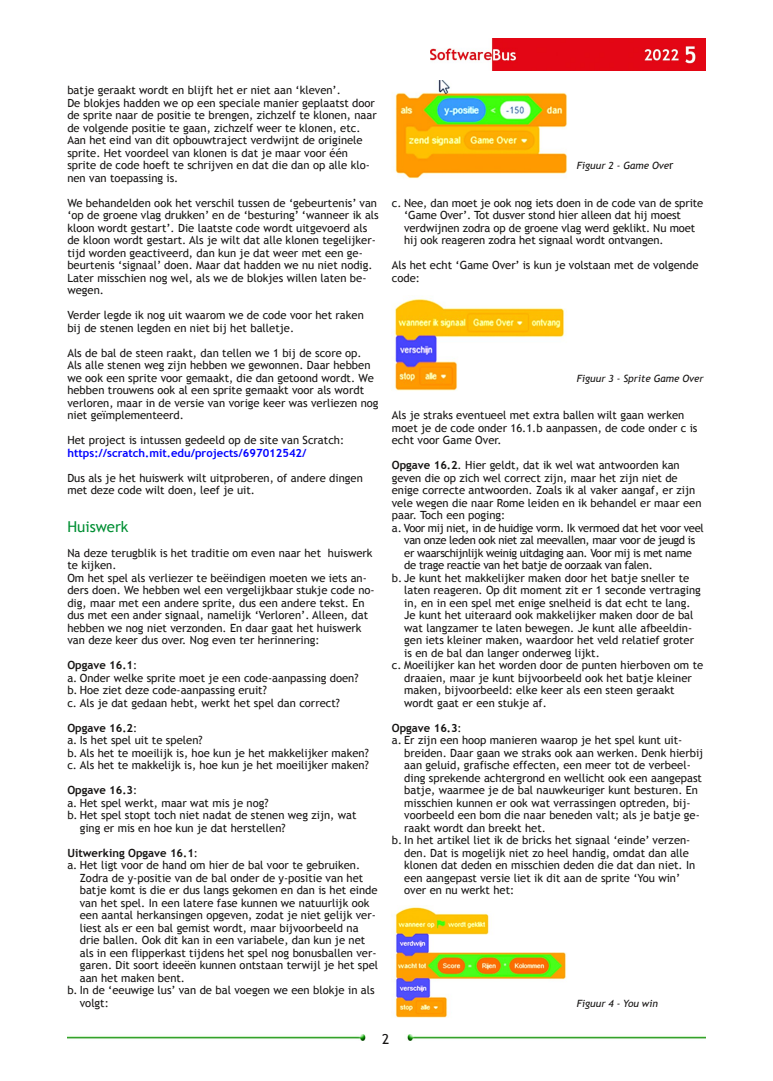
<style>
.page{position:relative;width:773px;height:1081px;background:#fff}
.page>*{position:absolute;margin:0;border:0;box-sizing:border-box;transform-origin:0 0}
.t1{font:15px "Trebuchet MS";color:#008f33}
.t2{font:13.75px "Trebuchet MS";color:#161413}
.t3{font:11.25px/12.5px "Trebuchet MS";color:#161413}
.t4{font:11.25px "Trebuchet MS";letter-spacing:-.03em;color:#161413}
.t5{font:700 11.25px "Trebuchet MS";color:#00f}
.t6{font:700 11.25px "Trebuchet MS";color:#161413}
.t7{font:italic 10px "Trebuchet MS";color:#161413}
.s1{font-weight:700}
.s2{font-weight:400}
.s3{font-style:normal;font-size:11.25px}
</style>
<div class="page">
<img style="left:431px;top:39px;width:274px;height:32px">
<img style="left:67px;top:1035px;width:299px;height:5px">
<img style="left:407px;top:1035px;width:298px;height:5px">
<img style="left:395px;top:80px;width:172px;height:99px">
<img style="left:394px;top:298px;width:171px;height:93px">
<img style="left:394px;top:906px;width:173px;height:112px">
<p class="t3" style="left:67px;top:84px;width:311px">batje geraakt wordt en blijft het er niet aan ‘kleven’.<br>De blokjes hadden we op een speciale manier geplaatst door de sprite naar de positie te brengen, zichzelf te klonen, naar de volgende positie te gaan, zichzelf weer te klonen, etc.<br>Aan het eind van dit opbouwtraject verdwijnt de originele sprite. Het voordeel van klonen is dat je maar voor één sprite de code hoeft te schrijven en dat die dan op alle klo‐ nen van toepassing is.</p>
<p class="t3" style="left:67px;top:196px;width:313px">We behandelden ook het verschil tussen de ‘gebeurtenis’ van ‘op de groene vlag drukken’ en de ‘besturing’ ‘wanneer ik als kloon wordt gestart’. Die laatste code wordt uitgevoerd als de kloon wordt gestart. Als je wilt dat alle klonen tegelijker‐ tijd worden geactiveerd, dan kun je dat weer met een ge‐ beurtenis ‘signaal’ doen. Maar dat hadden we nu niet nodig.<br>Later misschien nog wel, als we de blokjes willen laten be‐ wegen.</p>
<p class="t3" style="left:67px;top:309px;width:298px">Verder legde ik nog uit waarom we de code voor het raken bij de stenen legden en niet bij het balletje.</p>
<p class="t3" style="left:67px;top:346px;width:313px">Als de bal de steen raakt, dan tellen we 1 bij de score op.<br>Als alle stenen weg zijn hebben we gewonnen. Daar hebben we ook een sprite voor gemaakt, die dan getoond wordt. We hebben trouwens ook al een sprite gemaakt voor als wordt verloren, maar in de versie van vorige keer was verliezen nog niet geïmplementeerd.</p>
<p class="t3" style="left:67px;top:434px;width:278px">Het project is intussen gedeeld op de site van Scratch:</p>
<p class="t5" style="left:67px;top:446px;width:241px">https://scratch.mit.edu/projects/697012542/</p>
<p class="t3" style="left:67px;top:471px;width:297px">Dus als je het huiswerk wilt uitproberen, of andere dingen met deze code wilt doen, leef je uit.</p>
<h1 class="t1" style="left:67px;top:518px;width:63px">Huiswerk</h1>
<p class="t3" style="left:67px;top:546px;width:309px">Na deze terugblik is het traditie om even naar het huiswerk te kijken.<br>Om het spel als verliezer te beëindigen moeten we iets an‐ ders doen. We hebben wel een vergelijkbaar stukje code no‐ dig, maar met een andere sprite, dus een andere tekst. En dus met een ander signaal, namelijk ‘Verloren’. Alleen, dat hebben we nog niet verzonden. En daar gaat het huiswerk van deze keer dus over. Nog even ter herinnering:</p>
<p class="t3" style="left:67px;top:659px;width:293px"><span class="s1">Opgave 16.1</span>:<br>a. Onder welke sprite moet je een code‐aanpassing doen? b. Hoe ziet deze code‐aanpassing eruit?<br>c. Als je dat gedaan hebt, werkt het spel dan correct?</p>
<p class="t3" style="left:67px;top:721px;width:303px"><span class="s1">Opgave 16.2</span>:<br>a. Is het spel uit te spelen?<br>b. Als het te moeilijk is, hoe kun je het makkelijker maken? c. Als het te makkelijk is, hoe kun je het moeilijker maken?</p>
<p class="t6" style="left:67px;top:784px;width:71px">Opgave 16.3<span class="s2">:</span></p>
<p class="t3" style="left:67px;top:796px;width:203px">a. Het spel werkt, maar wat mis je nog?</p>
<p class="t3" style="left:67px;top:809px;width:290px">b. Het spel stopt toch niet nadat de stenen weg zijn, wat</p>
<p class="t3" style="left:80px;top:821px;width:207px">ging er mis en hoe kun je dat herstellen?</p>
<p class="t6" style="left:67px;top:846px;width:132px">Uitwerking Opgave 16.1<span class="s2">:</span></p>
<p class="t3" style="left:67px;top:859px;width:294px">a. Het ligt voor de hand om hier de bal voor te gebruiken.</p>
<p class="t3" style="left:80px;top:871px;width:285px">Zodra de y‐positie van de bal onder de y‐positie van het</p>
<p class="t3" style="left:80px;top:884px;width:299px">batje komt is die er dus langs gekomen en dan is het einde</p>
<p class="t3" style="left:80px;top:896px;width:291px">van het spel. In een latere fase kunnen we natuurlijk ook</p>
<p class="t3" style="left:80px;top:909px;width:297px">een aantal herkansingen opgeven, zodat je niet gelijk ver‐</p>
<p class="t3" style="left:80px;top:921px;width:280px">liest als er een bal gemist wordt, maar bijvoorbeeld na</p>
<p class="t3" style="left:80px;top:934px;width:287px">drie ballen. Ook dit kan in een variabele, dan kun je net</p>
<p class="t3" style="left:80px;top:946px;width:298px">als in een flipperkast tijdens het spel nog bonusballen ver‐</p>
<p class="t3" style="left:80px;top:959px;width:300px">garen. Dit soort ideeën kunnen ontstaan terwijl je het spel</p>
<p class="t3" style="left:80px;top:971px;width:107px">aan het maken bent.</p>
<p class="t3" style="left:67px;top:984px;width:309px">b. In de ‘eeuwige lus’ van de bal voegen we een blokje in als</p>
<p class="t3" style="left:80px;top:996px;width:31px">volgt:</p>
<p class="t7" style="left:576px;top:160px;width:98px">Figuur 2 ‐ Game Ove<span class="s3">r</span></p>
<p class="t3" style="left:404px;top:196px;width:300px;text-indent:-12px">c. Nee, dan moet je ook nog iets doen in de code van de sprite ‘Game Over’. Tot dusver stond hier alleen dat hij moest verdwijnen zodra op de groene vlag werd geklikt. Nu moet hij ook reageren zodra het signaal wordt ontvangen.</p>
<p class="t3" style="left:392px;top:259px;width:308px">Als het echt ‘Game Over’ is kun je volstaan met de volgende code:</p>
<p class="t7" style="left:576px;top:372px;width:128px">Figuur 3 ‐ Sprite Game Over</p>
<p class="t3" style="left:392px;top:409px;width:307px">Als je straks eventueel met extra ballen wilt gaan werken moet je de code onder 16.1.b aanpassen, de code onder c is echt voor Game Over.</p>
<p class="t3" style="left:392px;top:459px;width:289px"><span class="s1">Opgave 16.2</span>. Hier geldt, dat ik wel wat antwoorden kan</p>
<p class="t3" style="left:392px;top:471px;width:287px">geven die op zich wel correct zijn, maar het zijn niet de</p>
<p class="t3" style="left:392px;top:484px;width:305px">enige correcte antwoorden. Zoals ik al vaker aangaf, er zijn</p>
<p class="t3" style="left:392px;top:496px;width:311px">vele wegen die naar Rome leiden en ik behandel er maar een</p>
<p class="t3" style="left:392px;top:509px;width:115px">paar. Toch een poging:</p>
<p class="t4" style="left:392px;top:521px;width:313px">a. Voor mij niet, in de huidige vorm. Ik vermoed dat het voor veel</p>
<p class="t4" style="left:404px;top:534px;width:292px">van onze leden ook niet zal meevallen, maar voor de jeugd is</p>
<p class="t4" style="left:404px;top:546px;width:289px">er waarschijnlijk weinig uitdaging aan. Voor mij is met name</p>
<p class="t4" style="left:404px;top:559px;width:250px">de trage reactie van het batje de oorzaak van falen.</p>
<p class="t3" style="left:392px;top:571px;width:299px">b. Je kunt het makkelijker maken door het batje sneller te</p>
<p class="t3" style="left:404px;top:584px;width:298px">laten reageren. Op dit moment zit er 1 seconde vertraging</p>
<p class="t3" style="left:404px;top:596px;width:288px">in, en in een spel met enige snelheid is dat echt te lang.</p>
<p class="t3" style="left:404px;top:609px;width:291px">Je kunt het uiteraard ook makkelijker maken door de bal</p>
<p class="t3" style="left:404px;top:621px;width:289px">wat langzamer te laten bewegen. Je kunt alle afbeeldin‐</p>
<p class="t3" style="left:404px;top:634px;width:291px">gen iets kleiner maken, waardoor het veld relatief groter</p>
<p class="t3" style="left:404px;top:646px;width:197px">is en de bal dan langer onderweg lijkt.</p>
<p class="t3" style="left:392px;top:659px;width:313px">c. Moeilijker kan het worden door de punten hierboven om te</p>
<p class="t3" style="left:404px;top:671px;width:289px">draaien, maar je kunt bijvoorbeeld ook het batje kleiner</p>
<p class="t3" style="left:404px;top:684px;width:272px">maken, bijvoorbeeld: elke keer als een steen geraakt</p>
<p class="t3" style="left:404px;top:696px;width:144px">wordt gaat er een stukje af.</p>
<p class="t6" style="left:392px;top:721px;width:71px">Opgave 16.3<span class="s2">:</span></p>
<p class="t3" style="left:392px;top:734px;width:292px">a. Er zijn een hoop manieren waarop je het spel kunt uit‐</p>
<p class="t3" style="left:404px;top:746px;width:300px">breiden. Daar gaan we straks ook aan werken. Denk hierbij</p>
<p class="t3" style="left:404px;top:759px;width:288px">aan geluid, grafische effecten, een meer tot de verbeel‐</p>
<p class="t3" style="left:404px;top:771px;width:299px">ding sprekende achtergrond en wellicht ook een aangepast</p>
<p class="t3" style="left:404px;top:784px;width:295px">batje, waarmee je de bal nauwkeuriger kunt besturen. En</p>
<p class="t3" style="left:404px;top:796px;width:288px">misschien kunnen er ook wat verrassingen optreden, bij‐</p>
<p class="t3" style="left:404px;top:809px;width:297px">voorbeeld een bom die naar beneden valt; als je batje ge‐</p>
<p class="t3" style="left:404px;top:821px;width:143px">raakt wordt dan breekt het.</p>
<p class="t3" style="left:392px;top:834px;width:300px">b. In het artikel liet ik de bricks het signaal ‘einde’ verzen‐</p>
<p class="t3" style="left:404px;top:846px;width:286px">den. Dat is mogelijk niet zo heel handig, omdat dan alle</p>
<p class="t3" style="left:404px;top:859px;width:292px">klonen dat deden en misschien deden die dat dan niet. In</p>
<p class="t3" style="left:404px;top:871px;width:277px">een aangepast versie liet ik dit aan de sprite ‘You win’</p>
<p class="t3" style="left:404px;top:884px;width:112px">over en nu werkt het:</p>
<p class="t7" style="left:576px;top:997px;width:83px">Figuur 4 ‐ You win</p>
<p class="t2" style="left:382px;top:1031px;width:9px">2</p>
</div>
